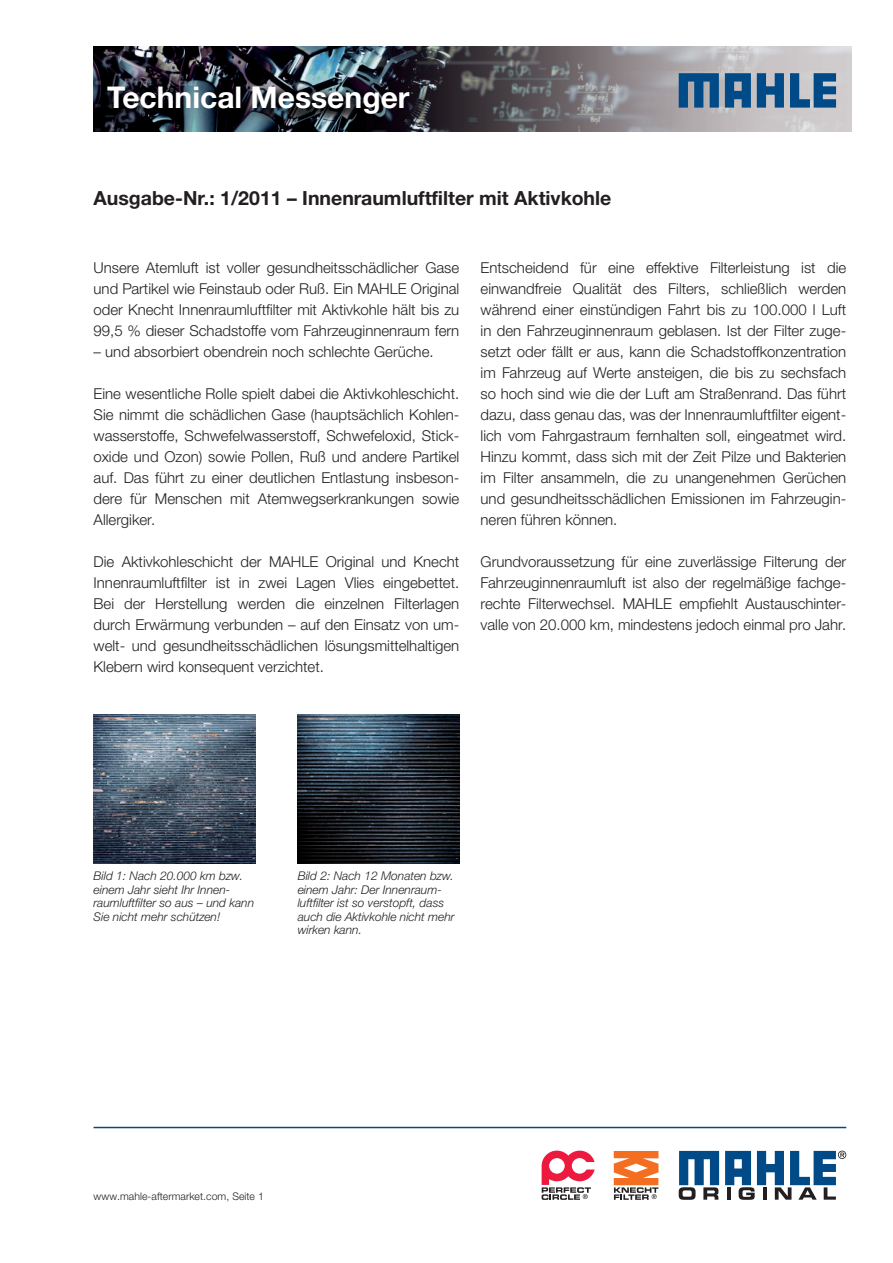
<style>
.page{position:relative;width:893px;height:1263px;background:#fff}
.page>*{position:absolute;margin:0;border:0;box-sizing:border-box;transform-origin:0 0}
.t1{font:700 30px "Helvetica Neue LTW1 G";color:#fff}
.t2{font:700 19.5px "Helvetica Neue LTW1 G";color:#231f20}
.t3{font:300 15px/21px "Helvetica Neue LTW1 G";color:#231f20;text-align:justify}
.t4{font:italic 300 12px/13.5px "Helvetica Neue LTW1 G";color:#231f20}
.t5{font:300 10.5px "Helvetica Neue LTW1 G";letter-spacing:.005em;color:#231f20}
</style>
<div class="page">
<img style="left:94px;top:47px;width:757px;height:85px">
<svg style="left:679px;top:73px;width:40px;height:35px"></svg>
<svg style="left:757px;top:73px;width:27px;height:35px"></svg>
<svg style="left:790px;top:73px;width:46px;height:35px;background:#47779f"></svg>
<svg style="left:725px;top:73px;width:26px;height:35px"></svg>
<svg style="left:679px;top:1151px;width:40px;height:49px"></svg>
<svg style="left:725px;top:1151px;width:121px;height:49px"></svg>
<svg style="left:614px;top:1151px;width:44px;height:49px"></svg>
<svg style="left:541px;top:1151px;width:54px;height:49px"></svg>
<hr style="left:94px;top:1127px;width:752px;height:1px;background:#004b87">
<img style="left:94px;top:714px;width:161px;height:149px">
<img style="left:298px;top:714px;width:161px;height:149px">
<h1 class="t1" style="left:107px;top:86px;width:304px">Technical Messenger</h1>
<h2 class="t2" style="left:94px;top:191px;width:519px">Ausgabe-Nr.: 1/2011 – Innenraumluftfilter mit Aktivkohle</h2>
<p class="t3" style="left:94px;top:259px;width:367px">Unsere Atemluft ist voller gesundheitsschädlicher Gase und Partikel wie Feinstaub oder Ruß. Ein MAHLE Original oder Knecht Innenraumluftfilter mit Aktivkohle hält bis zu 99,5 % dieser Schadstoffe vom Fahrzeuginnenraum fern</p>
<p class="t3" style="left:94px;top:343px;width:342px">– und absorbiert obendrein noch schlechte Gerüche.</p>
<p class="t3" style="left:94px;top:385px;width:367px">Eine wesentliche Rolle spielt dabei die Aktivkohleschicht.<br>Sie nimmt die schädlichen Gase (hauptsächlich Kohlen&shy;wasserstoffe, Schwefelwasserstoff, Schwefeloxid, Stick&shy;oxide und Ozon) sowie Pollen, Ruß und andere Partikel auf. Das führt zu einer deutlichen Entlastung insbeson&shy;dere für Menschen mit Atemwegserkrankungen sowie Allergiker.</p>
<p class="t3" style="left:94px;top:553px;width:367px">Die Aktivkohleschicht der MAHLE Original und Knecht Innenraumluftfilter ist in zwei Lagen Vlies eingebettet.<br>Bei der Herstellung werden die einzelnen Filterlagen durch Erwärmung verbunden – auf den Einsatz von um - welt- und gesundheitsschädlichen lösungsmittelhaltigen Klebern wird konsequent verzichtet.</p>
<p class="t3" style="left:480px;top:259px;width:367px">Entscheidend für eine effektive Filterleistung ist die einwandfreie Qualität des Filters, schließlich werden während einer einstündigen Fahrt bis zu 100.000 l Luft in den Fahrzeuginnenraum geblasen. Ist der Filter zuge&shy;setzt oder fällt er aus, kann die Schadstoffkonzentration im Fahrzeug auf Werte ansteigen, die bis zu sechsfach so hoch sind wie die der Luft am Straßenrand. Das führt dazu, dass genau das, was der Innenraumluftfilter eigent&shy;lich vom Fahrgastraum fernhalten soll, eingeatmet wird.<br>Hinzu kommt, dass sich mit der Zeit Pilze und Bakterien im Filter ansammeln, die zu unangenehmen Gerüchen und gesundheitsschädlichen Emissionen im Fahrzeugin&shy;neren führen können.</p>
<p class="t3" style="left:480px;top:553px;width:367px">Grundvoraussetzung für eine zuverlässige Filterung der Fahrzeuginnenraumluft ist also der regelmäßige fachge&shy;rechte Filterwechsel. MAHLE empfiehlt Austauschinter&shy;valle von 20.000 km, mindestens jedoch einmal pro Jahr.</p>
<p class="t4" style="left:94px;top:870px;width:162px">Bild 1: Nach 20.000 km bzw. einem Jahr sieht Ihr Innen&shy;raumluftfilter so aus – und kann<br>Sie nicht mehr schützen!</p>
<p class="t4" style="left:298px;top:870px;width:158px">Bild 2: Nach 12 Monaten bzw. einem Jahr: Der Innenraum&shy;luftfilter ist so verstopft, dass auch die Aktivkohle nicht mehr wirken kann.</p>
<p class="t5" style="left:94px;top:1192px;width:172px">www.mahle-aftermarket.com, Seite 1</p>
</div>
